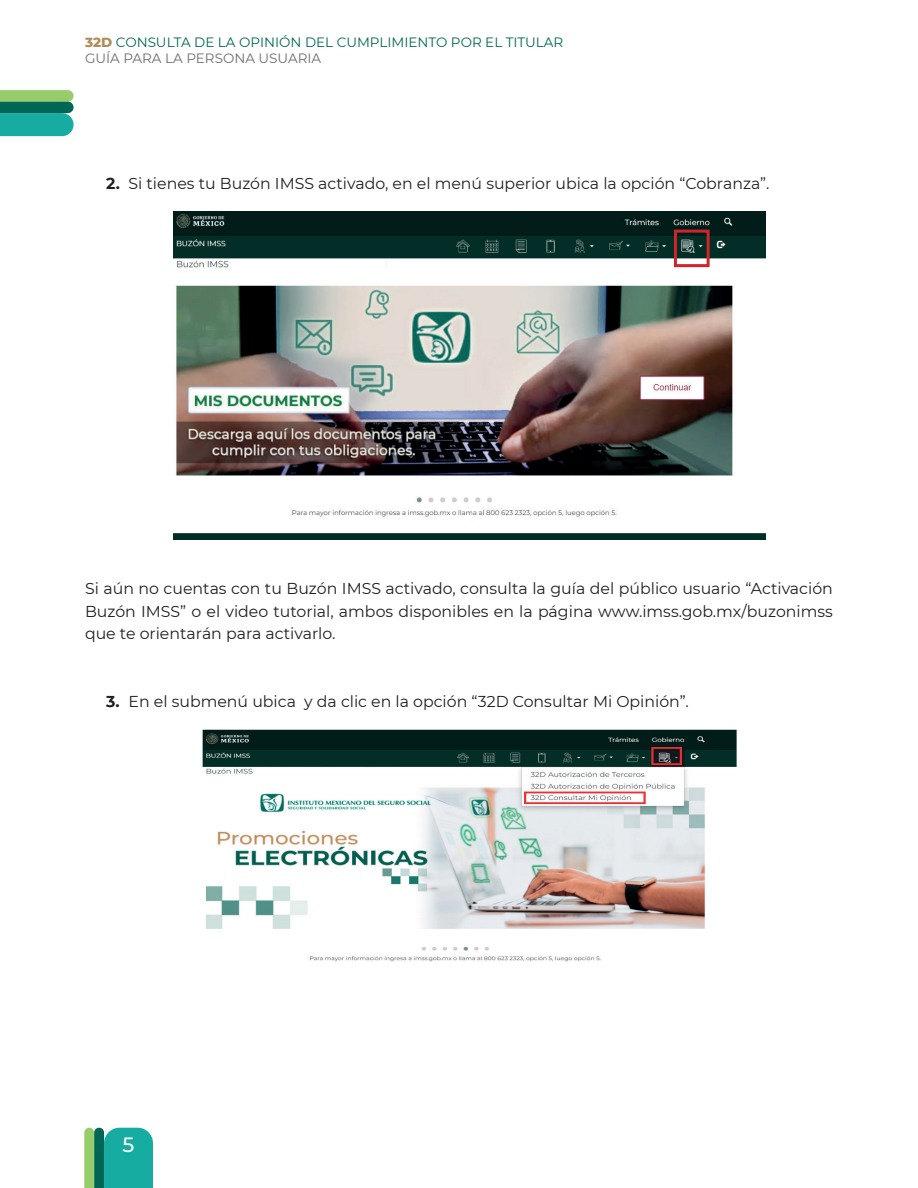
<style>
.page{position:relative;width:918px;height:1188px;background:#fff}
.page>*{position:absolute;margin:0;border:0;box-sizing:border-box;transform-origin:0 0}
.t1{font:500 20.7px "Montserrat";color:#fff}
.t2{font:15.75px/22.5px "Montserrat";color:#231f20;text-align:justify}
.t3{font:13.5px/16.2px "Montserrat";color:#006756}
.s1{font-weight:800;color:#b28d5c}
.s2{color:#6c6d70}
.s3{font-weight:700}
</style>
<div class="page">
<svg style="left:84px;top:1128px;width:69px;height:60px;background:#2da992"></svg>
<svg style="left:1px;top:90px;width:73px;height:46px;background:#39a686"></svg>
<img style="left:174px;top:212px;width:591px;height:327px">
<img style="left:203px;top:730px;width:534px;height:232px">
<div style="left:674px;top:230px;width:36px;height:37px;border:3px solid #d1232a"></div>
<div style="left:231px;top:260px;width:153px;height:10px;background:#fff"></div>
<div style="left:255px;top:768px;width:142px;height:9px;background:#fff"></div>
<p class="t3" style="left:85px;top:34px;width:480px"><span class="s1">32D</span> CONSULTA DE LA OPINIÓN DEL CUMPLIMIENTO POR EL TITULAR<br><span class="s2">GUÍA PARA LA PERSONA USUARIA</span></p>
<p class="t2" style="left:106px;top:172px;width:665px"><span class="s3">2.</span> Si tienes tu Buzón IMSS activado, en el menú superior ubica la opción “Cobranza”.</p>
<p class="t2" style="left:85px;top:577px;width:749px">Si aún no cuentas con tu Buzón IMSS activado, consulta la guía del público usuario “Activación Buzón IMSS” o el video tutorial, ambos disponibles en la página www.imss.gob.mx/buzonimss que te orientarán para activarlo.</p>
<p class="t2" style="left:106px;top:689px;width:584px"><span class="s3">3.</span> En el submenú ubica y da clic en la opción “32D Consultar Mi Opinión”.</p>
<h1 class="t1" style="left:123px;top:1130px;width:13px">5</h1>
</div>
